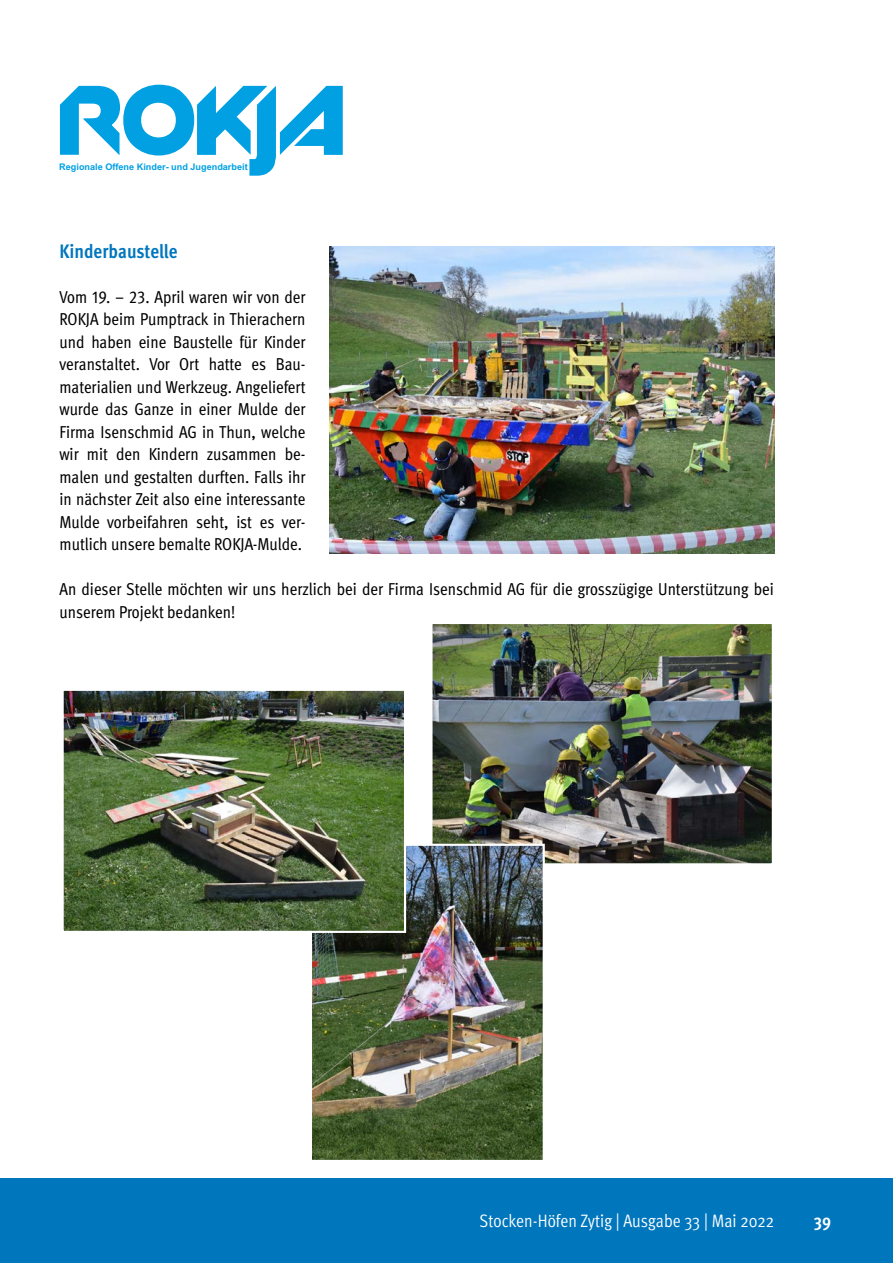
<style>
.page{position:relative;width:893px;height:1263px;background:#fff}
.page>*{position:absolute;margin:0;border:0;box-sizing:border-box;transform-origin:0 0}
.t1{font:105px "Slant";color:#00a0e3}
.t2{font:700 condensed 19.5px "Meta Pro";color:#0076bd}
.t3{font:18px "Meta Pro Cond Norm";color:#fff}
.t4{font:700 condensed 18px "Meta Pro";color:#fff}
.t5{font:condensed 17.25px/22.5px "Meta Pro";color:#000;text-align:justify}
.t6{font:700 9.15px "Arial";color:#00a0e3}
</style>
<div class="page">
<div style="left:0;top:1178px;width:893px;height:85px;background:#0076bd"></div>
<img style="left:433px;top:625px;width:338px;height:237px">
<div style="left:430px;top:622px;width:344px;height:243px;border:2px solid #fff"></div>
<img style="left:313px;top:847px;width:229px;height:312px">
<div style="left:310px;top:844px;width:235px;height:318px;border:2px solid #fff"></div>
<img style="left:65px;top:692px;width:338px;height:238px">
<div style="left:62px;top:689px;width:344px;height:244px;border:2px solid #fff"></div>
<img style="left:329px;top:246px;width:446px;height:307px">
<h1 class="t1" style="left:61px;top:70px;width:289px">ROKJA</h1>
<p class="t6" style="left:59px;top:160px;width:190px">Regionale Offene Kinder- und Jugendarbeit</p>
<p class="t2" style="left:60px;top:236px;width:120px">Kinderbaustelle</p>
<p class="t5" style="left:60px;top:284px;width:248px">Vom 19. – 23. April waren wir von der ROKJA beim Pumptrack in Thierachern und haben eine Baustelle für Kinder veranstaltet. Vor Ort hatte es Bau&shy;materialien und Werkzeug. Angeliefert wurde das Ganze in einer Mulde der Firma Isenschmid AG in Thun, welche wir mit den Kindern zusammen be&shy;malen und gestalten durften. Falls ihr in nächster Zeit also eine interessante Mulde vorbeifahren seht, ist es ver&shy;mutlich unsere bemalte ROKJA-Mulde.</p>
<p class="t5" style="left:60px;top:577px;width:716px">An dieser Stelle möchten wir uns herzlich bei der Firma Isenschmid AG für die grosszügige Unterstützung bei unserem Projekt bedanken!</p>
<p class="t3" style="left:480px;top:1207px;width:296px">Stocken-Höfen Zytig | Ausgabe 33 | Mai 2022</p>
<p class="t4" style="left:814px;top:1206px;width:19px">39</p>
</div>
